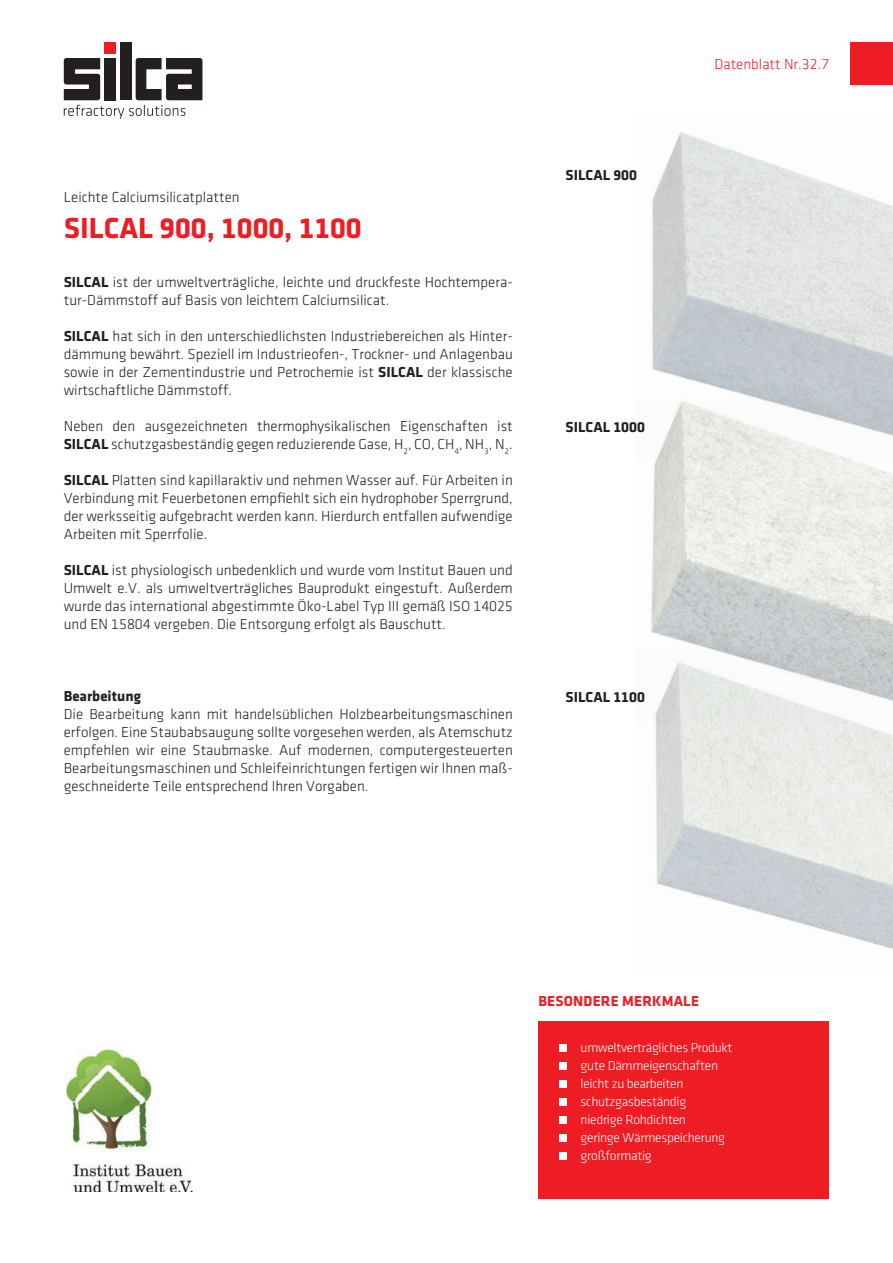
<style>
.page{position:relative;width:893px;height:1263px;background:#fff}
.page>*{position:absolute;margin:0;border:0;box-sizing:border-box;transform-origin:0 0}
.t1{font:700 30px "Klavika";color:#ee1d23}
.t2{font:15px/18px "Klavika Light TF";color:#231f20;text-align:justify}
.t3{font:700 15px "Klavika";color:#231f20}
.t4{font:15px "Klavika Light TF";color:#ee1d23}
.t5{font:700 15px "Klavika";letter-spacing:.015em;color:#ee1d23}
.t6{font:13.5px/18px "Klavika Light TF";letter-spacing:-.02em;color:#fff}
.s1{font-family:"Klavika";font-weight:700}
</style>
<div class="page">
<img style="left:652px;top:132px;width:241px;height:267px">
<img style="left:651px;top:399px;width:242px;height:249px">
<img style="left:655px;top:648px;width:238px;height:301px">
<div style="left:120px;top:43px;width:11px;height:57px;background:#231f20"></div>
<svg style="left:64px;top:58px;width:138px;height:61px"></svg>
<div style="left:105px;top:43px;width:11px;height:11px;background:#ee1d23"></div>
<div style="left:850px;top:43px;width:43px;height:42px;background:#ee1d23"></div>
<img style="left:66px;top:1050px;width:126px;height:141px">
<div style="left:538px;top:1021px;width:291px;height:178px;background:#ee1d23"></div>
<div style="left:560px;top:1044px;width:7px;height:8px;background:#fff"></div>
<div style="left:560px;top:1062px;width:7px;height:8px;background:#fff"></div>
<div style="left:560px;top:1080px;width:7px;height:8px;background:#fff"></div>
<div style="left:560px;top:1098px;width:7px;height:8px;background:#fff"></div>
<div style="left:560px;top:1116px;width:7px;height:8px;background:#fff"></div>
<div style="left:560px;top:1134px;width:7px;height:8px;background:#fff"></div>
<div style="left:560px;top:1152px;width:7px;height:8px;background:#fff"></div>
<p class="t2" style="left:64px;top:188px;width:177px">Leichte Calciumsilicatplatten</p>
<h1 class="t1" style="left:64px;top:211px;width:299px">SILCAL 900, 1000, 1100</h1>
<p class="t2" style="left:64px;top:274px;width:451px"><span class="s1">SILCAL</span> ist der umweltverträgliche, leichte und druckfeste Hochtempera&shy;tur-Dämmstoff auf Basis von leichtem Calciumsilicat.</p>
<p class="t2" style="left:64px;top:328px;width:451px"><span class="s1">SILCAL</span> hat sich in den unterschiedlichsten Industriebereichen als Hinter&shy;dämmung bewährt. Speziell im Industrieofen-, Trockner- und Anlagenbau sowie in der Zementindustrie und Petrochemie ist <span class="s1">SILCAL</span> der klassische wirtschaftliche Dämmstoff.</p>
<p class="t2" style="left:64px;top:418px;width:451px">Neben den ausgezeichneten thermophysikalischen Eigenschaften ist<br><span class="s1">SILCAL</span> schutzgasbeständig gegen reduzierende Gase, H<sub>2</sub>, CO, CH<sub>4</sub>, NH<sub>3</sub>, N<sub>2</sub>.</p>
<p class="t2" style="left:64px;top:472px;width:451px"><span class="s1">SILCAL</span> Platten sind kapillaraktiv und nehmen Wasser auf. Für Arbeiten in Verbindung mit Feuerbetonen empfiehlt sich ein hydrophober Sperrgrund, der werksseitig aufgebracht werden kann. Hierdurch entfallen aufwendige Arbeiten mit Sperrfolie.</p>
<p class="t2" style="left:64px;top:562px;width:451px"><span class="s1">SILCAL</span> ist physiologisch unbedenklich und wurde vom Institut Bauen und Umwelt e.V. als umweltverträgliches Bauprodukt eingestuft. Außerdem wurde das international abgestimmte Öko-Label Typ III gemäß ISO 14025 und EN 15804 vergeben. Die Entsorgung erfolgt als Bauschutt.</p>
<p class="t3" style="left:64px;top:688px;width:79px">Bearbeitung</p>
<p class="t2" style="left:64px;top:706px;width:451px">Die Bearbeitung kann mit handelsüblichen Holzbearbeitungsmaschinen erfolgen. Eine Staubabsaugung sollte vorgesehen werden, als Atemschutz empfehlen wir eine Staubmaske. Auf modernen, computergesteuerten Bearbeitungsmaschinen und Schleifeinrichtungen fertigen wir Ihnen maß&shy;geschneiderte Teile entsprechend Ihren Vorgaben.</p>
<p class="t3" style="left:566px;top:167px;width:73px">SILCAL 900</p>
<p class="t3" style="left:566px;top:419px;width:81px">SILCAL 1000</p>
<p class="t3" style="left:566px;top:689px;width:81px">SILCAL 1100</p>
<p class="t4" style="left:715px;top:56px;width:116px">Datenblatt Nr.32.7</p>
<p class="t5" style="left:538px;top:993px;width:162px">BESONDERE MERKMALE</p>
<p class="t6" style="left:581px;top:1038px;width:154px">umweltverträgliches Produkt gute Dämmeigenschaften leicht zu bearbeiten schutzgasbeständig<br>niedrige Rohdichten<br>geringe Wärmespeicherung großformatig</p>
</div>
